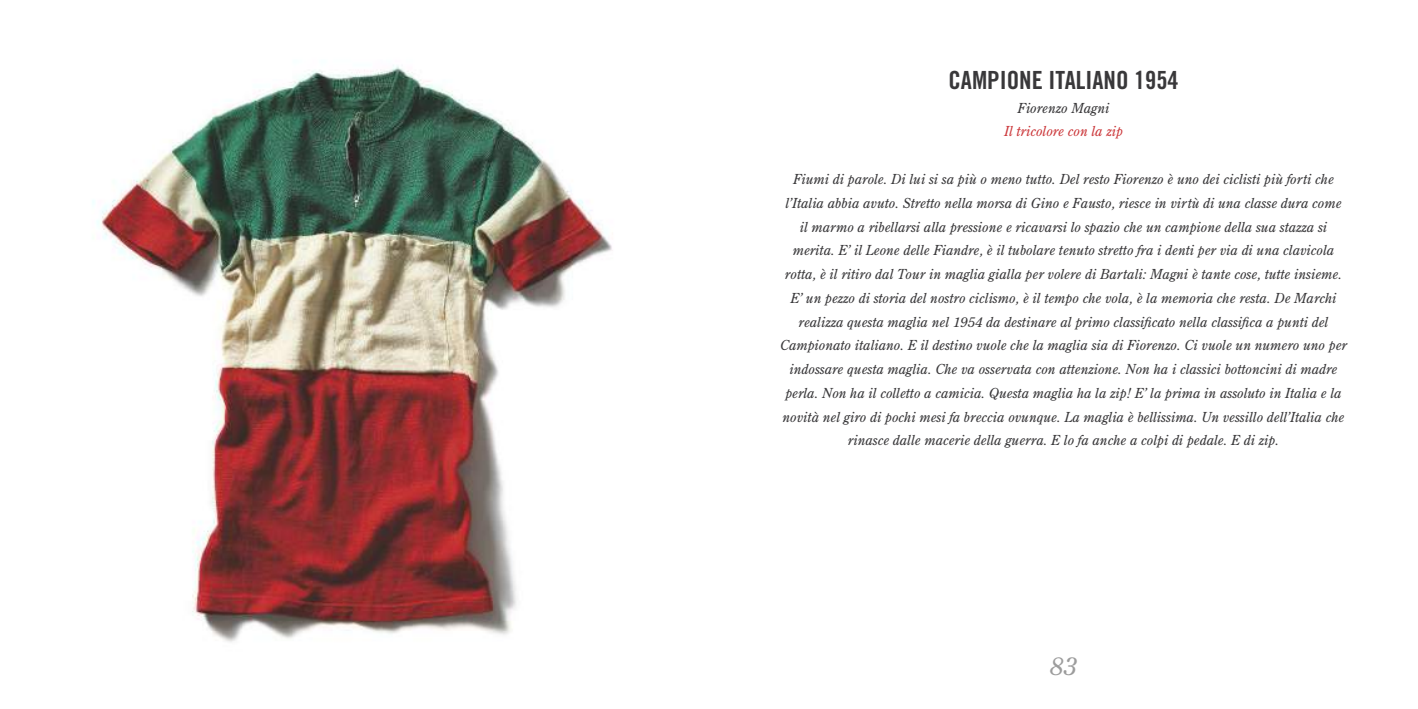
<style>
.page{position:relative;width:1418px;height:709px;background:#fff}
.page>*{position:absolute;margin:0;border:0;box-sizing:border-box;transform-origin:0 0}
.t1{font:700 condensed 25px "Trade Gothic No.20";color:#39383a}
.t2{font:italic 25px "Century Old Style Std";color:#9c9c9c}
.t3{font:italic 13.75px/23.8px "Century Old Style Std";color:#39383a;text-align:center}
.t4{font:italic 13.75px "Century Old Style Std";color:#cc3a3d}
</style>
<div class="page">
<img style="left:92px;top:65px;width:520px;height:577px">
<h1 class="t1" style="left:948px;top:65px;width:232px">CAMPIONE ITALIANO 1954</h1>
<p class="t3" style="left:1017px;top:96px;width:93px">Fiorenzo Magni</p>
<p class="t4" style="left:1004px;top:124px;width:120px">Il tricolore con la zip</p>
<p class="t3" style="left:780px;top:167px;width:568px">Fiumi di parole. Di lui si sa più o meno tutto. Del resto Fiorenzo è uno dei ciclisti più forti che l’Italia abbia avuto. Stretto nella morsa di Gino e Fausto, riesce in virtù di una classe dura come il marmo a ribellarsi alla pressione e ricavarsi lo spazio che un campione della sua stazza si merita. E’ il Leone delle Fiandre, è il tubolare tenuto stretto fra i denti per via di una clavicola rotta, è il ritiro dal Tour in maglia gialla per volere di Bartali: Magni è tante cose, tutte insieme.<br>E’ un pezzo di storia del nostro ciclismo, è il tempo che vola, è la memoria che resta. De Marchi realizza questa maglia nel 1954 da destinare al primo classificato nella classifica a punti del Campionato italiano. E il destino vuole che la maglia sia di Fiorenzo. Ci vuole un numero uno per indossare questa maglia. Che va osservata con attenzione. Non ha i classici bottoncini di madre perla. Non ha il colletto a camicia. Questa maglia ha la zip! E’ la prima in assoluto in Italia e la novità nel giro di pochi mesi fa breccia ovunque. La maglia è bellissima. Un vessillo dell’Italia che rinasce dalle macerie della guerra. E lo fa anche a colpi di pedale. E di zip.</p>
<h1 class="t2" style="left:1049px;top:651px;width:28px">83</h1>
</div>
